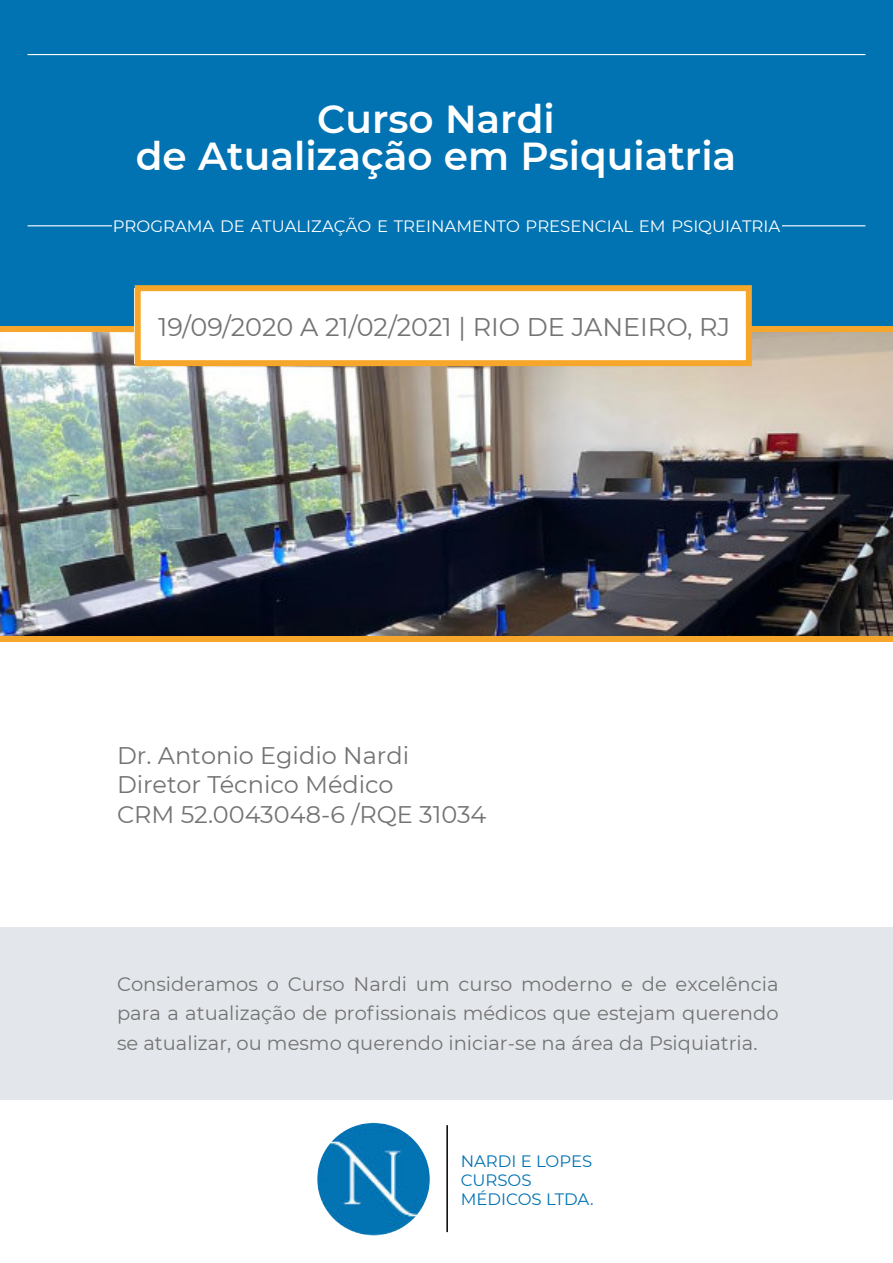
<style>
.page{position:relative;width:893px;height:1263px;background:#fff}
.page>*{position:absolute;margin:0;border:0;box-sizing:border-box;transform-origin:0 0}
.t1{font:600 39px/36.6px "Montserrat";color:#fff;text-align:center}
.t2{font:25.5px "Montserrat";color:#737373}
.t3{font:24px/29.7px "Montserrat";color:#737373}
.t4{font:19.5px/29.7px "Montserrat";color:#737373;text-align:justify}
.t5{font:16.5px "Montserrat";color:#fff}
.t6{font:16.5px/19px "Montserrat";color:#0173b3}
</style>
<div class="page">
<img style="left:317px;top:1123px;width:113px;height:112px;border-radius:50%">
<img style="left:0;top:332px;width:893px;height:304px">
<div style="left:0;top:0;width:893px;height:329px;background:#0173b3"></div>
<div style="left:0;top:326px;width:893px;height:6px;background:#f7a62c"></div>
<div style="left:0;top:636px;width:893px;height:6px;background:#f7a62c"></div>
<hr style="left:28px;top:54px;width:837px;height:1px;background:#fff">
<hr style="left:28px;top:225px;width:837px;height:1px;background:#fff">
<div style="left:0;top:927px;width:893px;height:172px;background:#e3e6ea"></div>
<div style="left:135px;top:288px;width:614px;height:75px;background:#fff"></div>
<div style="left:135px;top:285px;width:617px;height:81px;border:6px solid #f7a62c"></div>
<hr style="left:446px;top:1125px;width:2px;height:107px;background:#000">
<div style="left:112px;top:209px;width:669px;height:31px;background:#0173b3"></div>
<h1 class="t1" style="left:136px;top:101px;width:602px">Curso Nardi<br>de Atualização em Psiquiatria</h1>
<p class="t5" style="left:113px;top:216px;width:669px">PROGRAMA DE ATUALIZAÇÃO E TREINAMENTO PRESENCIAL EM PSIQUIATRIA</p>
<h2 class="t2" style="left:158px;top:311px;width:573px">19/09/2020 A 21/02/2021 | RIO DE JANEIRO, RJ</h2>
<p class="t3" style="left:117px;top:740px;width:371px">Dr. Antonio Egidio Nardi<br>Diretor Técnico Médico<br>CRM 52.0043048-6 /RQE 31034</p>
<p class="t4" style="left:117px;top:969px;width:663px">Consideramos o Curso Nardi um curso moderno e de excelência para a atualização de profissionais médicos que estejam querendo se atualizar, ou mesmo querendo iniciar-se na área da Psiquiatria.</p>
<p class="t6" style="left:461px;top:1152px;width:134px">NARDI E LOPES<br>CURSOS<br>MÉDICOS LTDA.</p>
</div>
